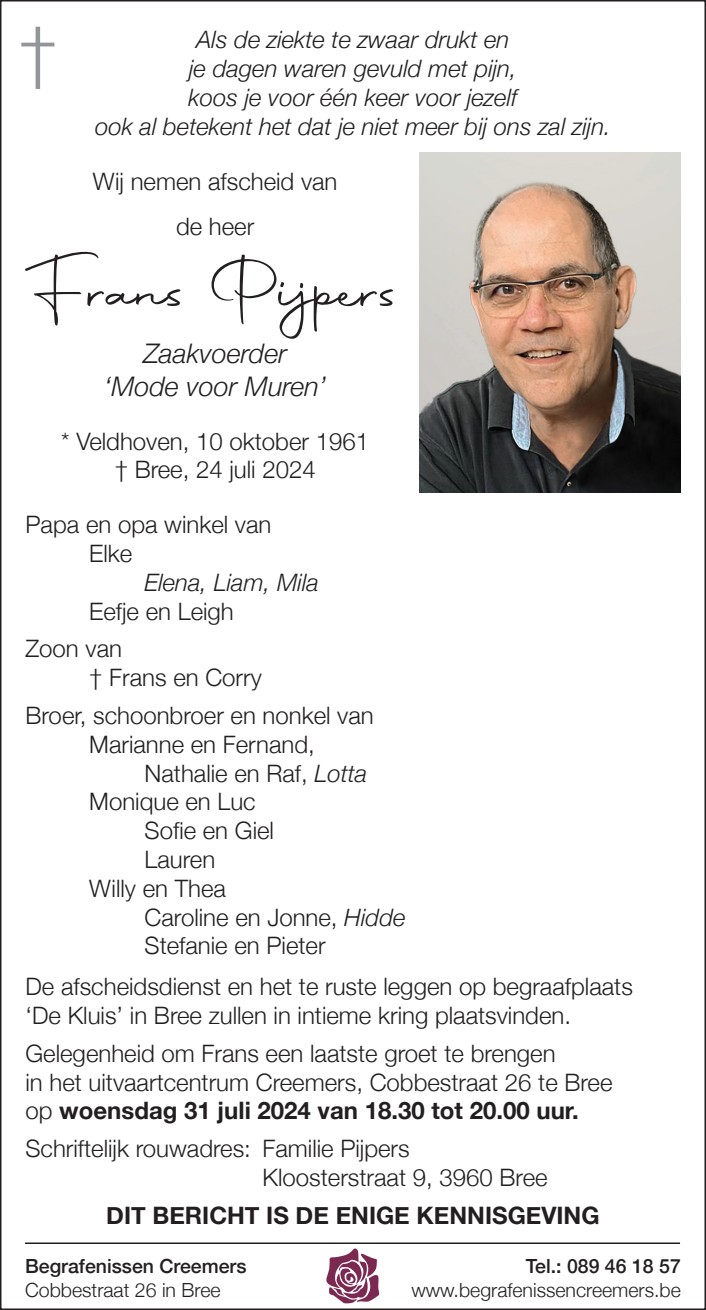
<style>
.page{position:relative;width:706px;height:1310px;background:#fff}
.page>*{position:absolute;margin:0;border:0;box-sizing:border-box;transform-origin:0 0}
.t1{font:72px "Autography";color:#231f20}
.t2{font:300 72px "Helvetica Neue";color:#939598}
.t3{font:italic 300 27px/32.4px "Helvetica Neue";color:#231f20;text-align:center}
.t4{font:300 24px/28.8px "Helvetica Neue";color:#231f20}
.t5{font:italic 300 24px/28.8px "Helvetica Neue";color:#231f20;text-align:center}
.t6{font:700 24px "Helvetica Neue";color:#231f20}
.t7{font:300 19.5px "Helvetica Neue";color:#231f20}
.t8{font:500 19.5px "Helvetica Neue";color:#231f20}
.s1{font-style:italic}
.s2{font-weight:700}
</style>
<div class="page">
<hr style="left:25px;top:1242px;width:655px;height:2px;background:#231f20">
<svg style="left:326px;top:1248px;width:54px;height:55px"></svg>
<img style="left:419px;top:152px;width:261px;height:340px">
<h1 class="t2" style="left:18px;top:-6px;width:42px">†</h1>
<p class="t5" style="left:95px;top:24px;width:517px">Als de ziekte te zwaar drukt en<br>je dagen waren gevuld met pijn,<br>koos je voor één keer voor jezelf<br>ook al betekent het dat je niet meer bij ons zal zijn.</p>
<p class="t4" style="left:93px;top:157px;width:246px;line-height:45px;text-align:center">Wij nemen afscheid van de heer</p>
<h1 class="t1" style="left:29px;top:244px;width:374px">Frans Pijpers</h1>
<p class="t3" style="left:104px;top:335px;width:224px">Zaakvoerder ‘Mode voor Muren’</p>
<p class="t4" style="left:61px;top:425px;width:309px;text-align:center">* Veldhoven, 10 oktober 1961 † Bree, 24 juli 2024</p>
<p class="t4" style="left:89px;top:508px;width:184px;text-indent:-64px">Papa en opa winkel van<br>Elke</p>
<p class="t5" style="left:145px;top:566px;width:176px">Elena, Liam, Mila</p>
<p class="t4" style="left:26px;top:590px;width:210px;line-height:37.8px;text-indent:64px">Eefje en Leigh<br>Zoon van</p>
<p class="t4" style="left:26px;top:657px;width:350px;line-height:37.8px;text-indent:64px">† Frans en Corry<br>Broer, schoonbroer en nonkel van</p>
<p class="t4" style="left:89px;top:728px;width:227px">Marianne en Fernand,</p>
<p class="t4" style="left:145px;top:757px;width:224px">Nathalie en Raf, <span class="s1">Lotta</span></p>
<p class="t4" style="left:89px;top:785px;width:168px">Monique en Luc</p>
<p class="t4" style="left:145px;top:814px;width:131px">Sofie en Giel</p>
<p class="t4" style="left:145px;top:843px;width:72px">Lauren</p>
<p class="t4" style="left:89px;top:872px;width:138px">Willy en Thea</p>
<p class="t4" style="left:145px;top:901px;width:262px">Caroline en Jonne, <span class="s1">Hidde</span></p>
<p class="t4" style="left:145px;top:929px;width:182px">Stefanie en Pieter</p>
<p class="t4" style="left:26px;top:970px;width:609px">De afscheidsdienst en het te ruste leggen op begraafplaats ‘De Kluis’ in Bree zullen in intieme kring plaatsvinden.</p>
<p class="t4" style="left:26px;top:1037px;width:588px">Gelegenheid om Frans een laatste groet te brengen<br>in het uitvaartcentrum Creemers, Cobbestraat 26 te Bree op <span class="s2">woensdag 31 juli 2024 van 18.30 tot 20.00 uur.</span></p>
<p class="t4" style="left:263px;top:1132px;width:287px;text-indent:-237px">Schriftelijk rouwadres: Familie Pijpers<br>Kloosterstraat 9, 3960 Bree</p>
<p class="t6" style="left:106px;top:1196px;width:495px">DIT BERICHT IS DE ENIGE KENNISGEVING</p>
<p class="t8" style="left:25px;top:1250px;width:223px">Begrafenissen Creemers</p>
<p class="t8" style="left:526px;top:1250px;width:157px">Tel.: 089 46 18 57</p>
<p class="t7" style="left:25px;top:1274px;width:197px">Cobbestraat 26 in Bree</p>
<p class="t7" style="left:411px;top:1274px;width:271px">www.begrafenissencreemers.be</p>
</div>
